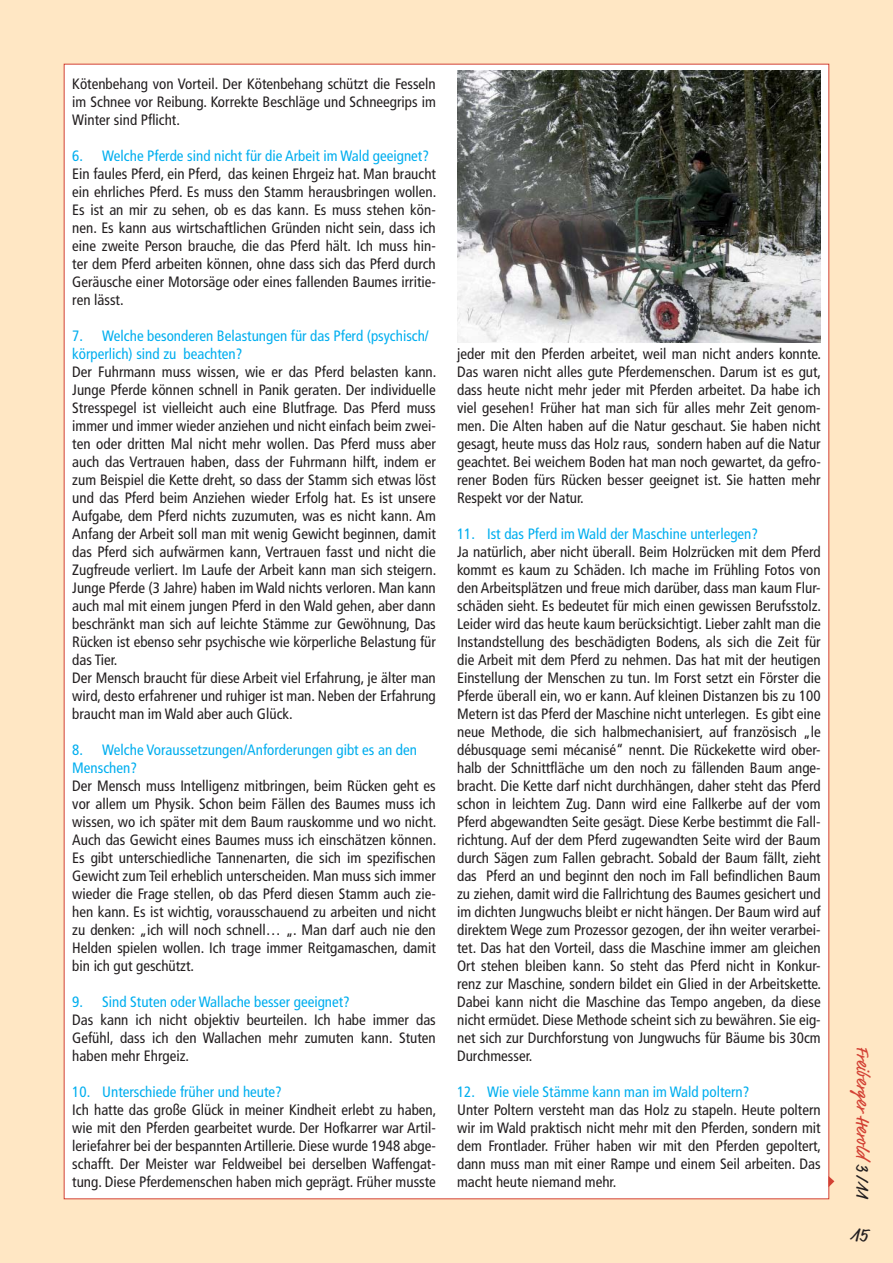
<style>
.page{position:relative;width:893px;height:1263px;background:#fff}
.page>*{position:absolute;margin:0;border:0;box-sizing:border-box;transform-origin:0 0}
.t1{font:19.5px "Script One";color:#231f20}
.t2{font:18px "Script One";color:#d34134}
.t3{font:condensed 15px/18px "Frutiger";color:#231f20;text-align:justify}
.t4{font:condensed 15px/18px "Frutiger";color:#00aeef}
.s1{color:#231f20}
</style>
<div class="page">
<div style="left:0;top:0;width:893px;height:1263px;background:linear-gradient(to right,#ffe7c4,#ffe7c4)"></div>
<div style="left:64px;top:64px;width:765px;height:1135px;background:#fff"></div>
<img style="left:457px;top:70px;width:364px;height:273px">
<svg style="left:828px;top:1176px;width:6px;height:11px"></svg>
<p class="t3" style="left:72px;top:76px;width:365px">Kötenbehang von Vorteil. Der Kötenbehang schützt die Fesseln im Schnee vor Reibung. Korrekte Beschläge und Schneegrips im Winter sind Pflicht.</p>
<p class="t4" style="left:72px;top:148px;width:358px">6. Welche Pferde sind nicht für die Arbeit im Wald geeignet?</p>
<p class="t3" style="left:72px;top:166px;width:366px">Ein faules Pferd, ein Pferd, das keinen Ehrgeiz hat. Man braucht ein ehrliches Pferd. Es muss den Stamm herausbringen wollen.<br>Es ist an mir zu sehen, ob es das kann. Es muss stehen kön&shy;nen. Es kann aus wirtschaftlichen Gründen nicht sein, dass ich eine zweite Person brauche, die das Pferd hält. Ich muss hin&shy;ter dem Pferd arbeiten können, ohne dass sich das Pferd durch Geräusche einer Motorsäge oder eines fallenden Baumes irritie&shy;ren lässt.</p>
<p class="t4" style="left:72px;top:328px;width:358px">7. Welche besonderen Belastungen für das Pferd (psychisch/ körperlich) sind zu beachten?</p>
<p class="t3" style="left:72px;top:364px;width:366px;text-align:left">Der Fuhrmann muss wissen, wie er das Pferd belasten kann.<br>Junge Pferde können schnell in Panik geraten. Der individuelle Stresspegel ist vielleicht auch eine Blutfrage. Das Pferd muss immer und immer wieder anziehen und nicht einfach beim zwei&shy;ten oder dritten Mal nicht mehr wollen. Das Pferd muss aber auch das Vertrauen haben, dass der Fuhrmann hilft, indem er zum Beispiel die Kette dreht, so dass der Stamm sich etwas löst und das Pferd beim Anziehen wieder Erfolg hat. Es ist unsere Aufgabe, dem Pferd nichts zuzumuten, was es nicht kann. Am Anfang der Arbeit soll man mit wenig Gewicht beginnen, damit das Pferd sich aufwärmen kann, Vertrauen fasst und nicht die Zugfreude verliert. Im Laufe der Arbeit kann man sich steigern.<br>Junge Pferde (3 Jahre) haben im Wald nichts verloren. Man kann auch mal mit einem jungen Pferd in den Wald gehen, aber dann beschränkt man sich auf leichte Stämme zur Gewöhnung, Das Rücken ist ebenso sehr psychische wie körperliche Belastung für das Tier.<br>Der Mensch braucht für diese Arbeit viel Erfahrung, je älter man wird, desto erfahrener und ruhiger ist man. Neben der Erfahrung braucht man im Wald aber auch Glück.</p>
<p class="t4" style="left:72px;top:742px;width:346px">8. Welche Voraussetzungen/Anforderungen gibt es an den<br>Menschen?</p>
<p class="t3" style="left:72px;top:778px;width:366px">Der Mensch muss Intelligenz mitbringen, beim Rücken geht es vor allem um Physik. Schon beim Fällen des Baumes muss ich wissen, wo ich später mit dem Baum rauskomme und wo nicht.<br>Auch das Gewicht eines Baumes muss ich einschätzen können.<br>Es gibt unterschiedliche Tannenarten, die sich im spezifischen Gewicht zum Teil erheblich unterscheiden. Man muss sich immer wieder die Frage stellen, ob das Pferd diesen Stamm auch zie&shy;hen kann. Es ist wichtig, vorausschauend zu arbeiten und nicht zu denken: „ich will noch schnell… „. Man darf auch nie den Helden spielen wollen. Ich trage immer Reitgamaschen, damit bin ich gut geschützt.</p>
<p class="t4" style="left:72px;top:994px;width:279px">9. Sind Stuten oder Wallache besser geeignet?</p>
<p class="t3" style="left:72px;top:1012px;width:365px">Das kann ich nicht objektiv beurteilen. Ich habe immer das Gefühl, dass ich den Wallachen mehr zumuten kann. Stuten haben mehr Ehrgeiz.</p>
<p class="t4" style="left:72px;top:1084px;width:211px">10. Unterschiede früher und heute?</p>
<p class="t3" style="left:72px;top:1102px;width:366px">Ich hatte das große Glück in meiner Kindheit erlebt zu haben, wie mit den Pferden gearbeitet wurde. Der Hofkarrer war Artil&shy;leriefahrer bei der bespannten Artillerie. Diese wurde 1948 abge&shy;schafft. Der Meister war Feldweibel bei derselben Waffengat&shy;tung. Diese Pferdemenschen haben mich geprägt. Früher musste</p>
<p class="t3" style="left:457px;top:346px;width:366px">jeder mit den Pferden arbeitet, weil man nicht anders konnte.<br>Das waren nicht alles gute Pferdemenschen. Darum ist es gut, dass heute nicht mehr jeder mit Pferden arbeitet. Da habe ich viel gesehen! Früher hat man sich für alles mehr Zeit genom&shy;men. Die Alten haben auf die Natur geschaut. Sie haben nicht gesagt, heute muss das Holz raus, sondern haben auf die Natur geachtet. Bei weichem Boden hat man noch gewartet, da gefro&shy;rener Boden fürs Rücken besser geeignet ist. Sie hatten mehr Respekt vor der Natur.</p>
<p class="t4" style="left:457px;top:526px;width:302px">11. Ist das Pferd im Wald der Maschine unterlegen?</p>
<p class="t3" style="left:457px;top:544px;width:366px">Ja natürlich, aber nicht überall. Beim Holzrücken mit dem Pferd kommt es kaum zu Schäden. Ich mache im Frühling Fotos von den Arbeitsplätzen und freue mich darüber, dass man kaum Flur&shy;schäden sieht. Es bedeutet für mich einen gewissen Berufsstolz.<br>Leider wird das heute kaum berücksichtigt. Lieber zahlt man die Instandstellung des beschädigten Bodens, als sich die Zeit für die Arbeit mit dem Pferd zu nehmen. Das hat mit der heutigen Einstellung der Menschen zu tun. Im Forst setzt ein Förster die Pferde überall ein, wo er kann. Auf kleinen Distanzen bis zu 100<br>Metern ist das Pferd der Maschine nicht unterlegen. Es gibt eine neue Methode, die sich halbmechanisiert, auf französisch „le débusquage semi mécanisé“ nennt. Die Rückekette wird ober&shy;halb der Schnittfläche um den noch zu fällenden Baum ange&shy;bracht. Die Kette darf nicht durchhängen, daher steht das Pferd schon in leichtem Zug. Dann wird eine Fallkerbe auf der vom Pferd abgewandten Seite gesägt. Diese Kerbe bestimmt die Fall&shy;richtung. Auf der dem Pferd zugewandten Seite wird der Baum durch Sägen zum Fallen gebracht. Sobald der Baum fällt, zieht das Pferd an und beginnt den noch im Fall befindlichen Baum zu ziehen, damit wird die Fallrichtung des Baumes gesichert und im dichten Jungwuchs bleibt er nicht hängen. Der Baum wird auf direktem Wege zum Prozessor gezogen, der ihn weiter verarbei&shy;tet. Das hat den Vorteil, dass die Maschine immer am gleichen Ort stehen bleiben kann. So steht das Pferd nicht in Konkur&shy;renz zur Maschine, sondern bildet ein Glied in der Arbeitskette.<br>Dabei kann nicht die Maschine das Tempo angeben, da diese nicht ermüdet. Diese Methode scheint sich zu bewähren. Sie eig&shy;net sich zur Durchforstung von Jungwuchs für Bäume bis 30cm Durchmesser.</p>
<p class="t4" style="left:457px;top:1084px;width:294px">12. Wie viele Stämme kann man im Wald poltern?</p>
<p class="t3" style="left:457px;top:1102px;width:366px">Unter Poltern versteht man das Holz zu stapeln. Heute poltern wir im Wald praktisch nicht mehr mit den Pferden, sondern mit dem Frontlader. Früher haben wir mit den Pferden gepoltert, dann muss man mit einer Rampe und einem Seil arbeiten. Das macht heute niemand mehr.</p>
<p class="t2" style="left:872px;top:1048px;width:154px;rotate:90deg">Freiberger Herold <span class="s1">3 /11</span></p>
<h1 class="t1" style="left:852px;top:1225px;width:18px">15</h1>
</div>
